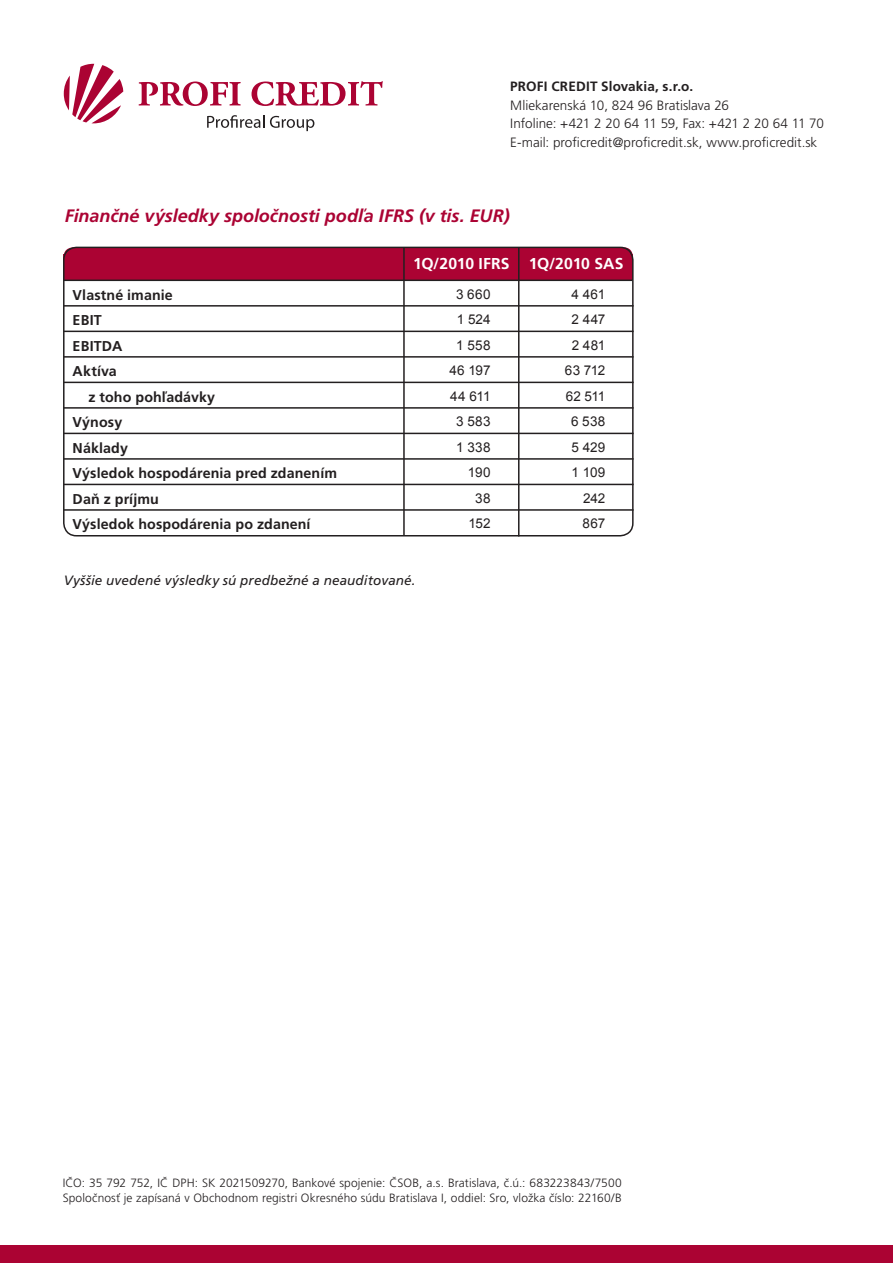
<style>
.page{position:relative;width:893px;height:1263px;background:#fff}
.page>*{position:absolute;margin:0;border:0;box-sizing:border-box;transform-origin:0 0}
.t1{font:italic 700 18px "Frutiger CE";color:#ab0333}
.t2{font:700 15.75px "Frutiger CE";color:#fff}
.t3{font:700 14.25px/25.5px "Frutiger CE";letter-spacing:.005em;color:#231f20}
.t4{font:300 13.5px/18.8px "Frutiger CE";color:#231f20}
.t5{font:13.5px/25.5px "Arial";letter-spacing:.005em;color:#231f20;text-align:right}
.t6{font:italic 13.5px "Frutiger CE";letter-spacing:.01em;color:#231f20}
.t7{font:700 13.5px "Frutiger CE";letter-spacing:.01em;color:#231f20}
.t8{font:300 12px/14.4px "Frutiger CE";letter-spacing:.005em;color:#231f20}
</style>
<div class="page">
<svg style="left:64px;top:64px;width:59px;height:59px"></svg>
<svg style="left:138px;top:82px;width:103px;height:24px"></svg>
<svg style="left:252px;top:81px;width:131px;height:25px"></svg>
<svg style="left:207px;top:115px;width:57px;height:13px"></svg>
<svg style="left:270px;top:116px;width:44px;height:15px"></svg>
<div style="left:0;top:1246px;width:893px;height:17px;background:#ab0333"></div>
<div style="left:64px;top:254px;width:569px;height:26px;background:#ab0333"></div>
<div style="left:64px;top:247px;width:569px;height:19px;background:#ab0333;border-radius:9px"></div>
<div style="left:63px;top:247px;width:571px;height:289px;border:2px solid #231f20;border-radius:13px"></div>
<hr style="left:64px;top:280px;width:568px;height:1px;background:#231f20">
<hr style="left:64px;top:305px;width:570px;height:2px;background:#231f20">
<hr style="left:64px;top:331px;width:570px;height:1px;background:#231f20">
<hr style="left:64px;top:356px;width:570px;height:2px;background:#231f20">
<hr style="left:64px;top:382px;width:570px;height:1px;background:#231f20">
<hr style="left:64px;top:407px;width:570px;height:2px;background:#231f20">
<hr style="left:64px;top:433px;width:570px;height:1px;background:#231f20">
<hr style="left:64px;top:458px;width:570px;height:2px;background:#231f20">
<hr style="left:64px;top:484px;width:570px;height:1px;background:#231f20">
<hr style="left:64px;top:509px;width:570px;height:2px;background:#231f20">
<hr style="left:403px;top:247px;width:2px;height:289px;background:#231f20">
<hr style="left:518px;top:247px;width:1px;height:289px;background:#231f20">
<p class="t7" style="left:510px;top:79px;width:185px">PROFI CREDIT Slovakia, s.r.o.</p>
<p class="t4" style="left:510px;top:96px;width:315px">Mliekarenská 10, 824 96 Bratislava 26<br>Infoline: +421 2 20 64 11 59, Fax: +421 2 20 64 11 70<br>E-mail: proficredit@proficredit.sk, www.proficredit.sk</p>
<h1 class="t1" style="left:65px;top:206px;width:446px">Finančné výsledky spoločnosti podľa IFRS (v tis. EUR)</h1>
<p class="t3" style="left:73px;top:282px;width:102px">Vlastné imanie<br>EBIT<br>EBITDA<br>Aktíva</p>
<p class="t3" style="left:73px;top:384px;width:266px;text-indent:16px">z toho pohľadávky<br>Výnosy<br>Náklady<br>Výsledok hospodárenia pred zdanením<br>Daň z príjmu<br>Výsledok hospodárenia po zdanení</p>
<h2 class="t2" style="left:413px;top:255px;width:212px">1Q/2010 IFRS 1Q/2010 SAS</h2>
<p class="t5" style="left:456px;top:281px;width:36px">3 660</p>
<p class="t5" style="left:572px;top:281px;width:35px">4 461</p>
<p class="t5" style="left:457px;top:307px;width:35px">1 524</p>
<p class="t5" style="left:565px;top:307px;width:42px">2 447<br>2 481<br>63 712<br>62 511<br>6 538<br>5 429<br>1 109<br>242<br>867</p>
<p class="t5" style="left:449px;top:332px;width:43px">1 558<br>46 197<br>44 611<br>3 583<br>1 338<br>190<br>38<br>152</p>
<p class="t6" style="left:64px;top:572px;width:353px">Vyššie uvedené výsledky sú predbežné a neauditované.</p>
<p class="t8" style="left:63px;top:1176px;width:560px">IČO: 35 792 752, IČ DPH: SK 2021509270, Bankové spojenie: ČSOB, a.s. Bratislava, č.ú.: 683223843/7500<br>Spoločnosť je zapísaná v Obchodnom registri Okresného súdu Bratislava I, oddiel: Sro, vložka číslo: 22160/B</p>
</div>
